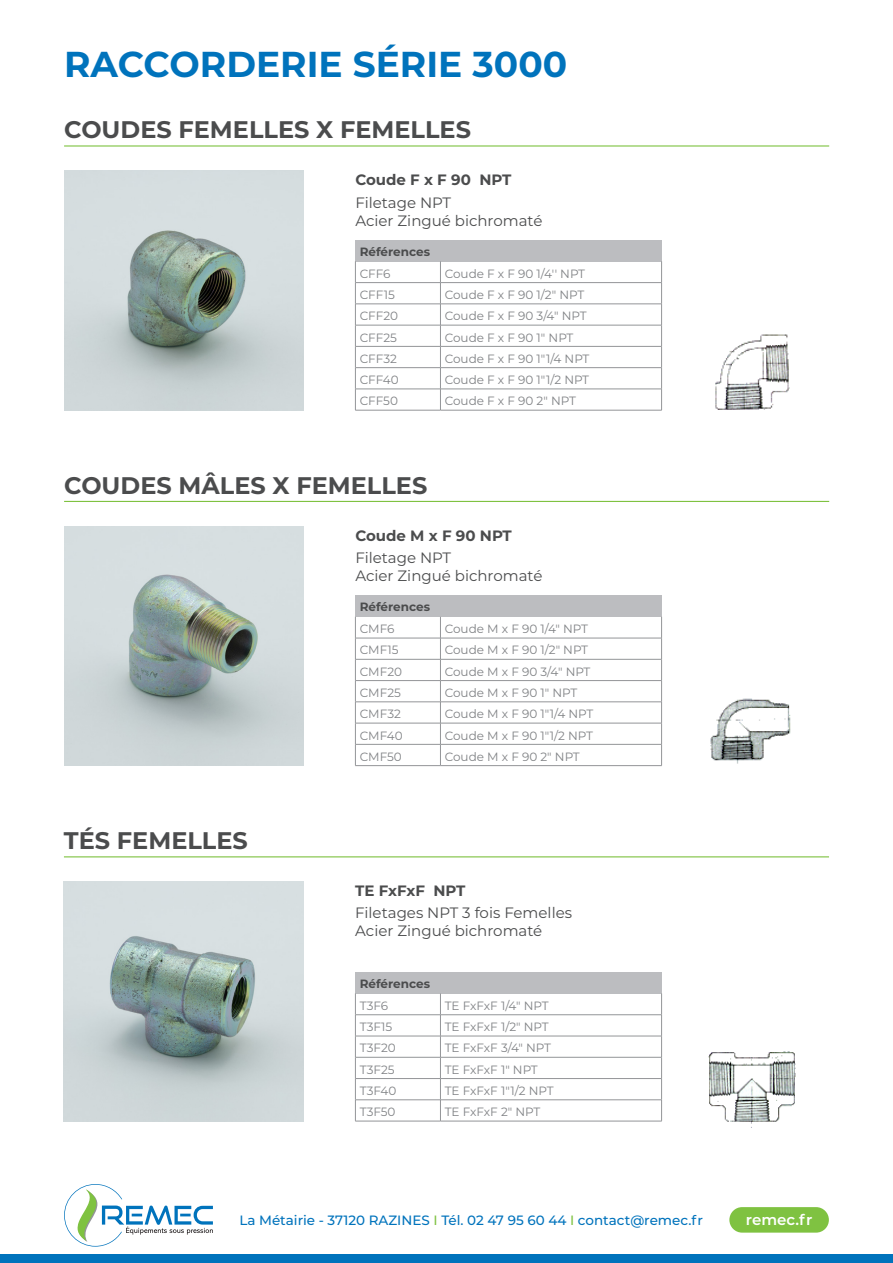
<style>
.page{position:relative;width:893px;height:1263px;background:#fff}
.page>*{position:absolute;margin:0;border:0;box-sizing:border-box;transform-origin:0 0}
.t1{font:700 36px "Montserrat";color:#0073bc}
.t2{font:700 24px "Montserrat";color:#4b4c4d}
.t3{font:15px "Montserrat";color:#4b4c4d}
.t4{font:700 15px "Montserrat";color:#4b4c4d}
.t5{font:600 15px "Montserrat";color:#fff}
.t6{font:500 13.5px "Montserrat";color:#0073bc}
.t7{font:12px "Montserrat";color:#808285}
.t8{font:700 12px "Montserrat";color:#4b4c4d}
.s1{color:#7fc241}
</style>
<div class="page">
<svg style="left:64px;top:1184px;width:149px;height:62px"></svg>
<div style="left:729px;top:1207px;width:100px;height:25px;background:#7fc241;border-radius:13px"></div>
<div style="left:0;top:1254px;width:893px;height:9px;background:#0073bc"></div>
<hr style="left:64px;top:145px;width:765px;height:2px;background:#7fc241">
<img style="left:64px;top:171px;width:240px;height:239px">
<img style="left:715px;top:334px;width:75px;height:76px">
<hr style="left:64px;top:856px;width:765px;height:1px;background:#7fc241">
<img style="left:64px;top:882px;width:239px;height:239px">
<div style="left:355px;top:972px;width:307px;height:21px;background:#bcbdc0"></div>
<hr style="left:355px;top:1014px;width:85px;height:1px;background:#939598">
<hr style="left:440px;top:1014px;width:222px;height:1px;background:#939598">
<hr style="left:355px;top:1036px;width:85px;height:1px;background:#939598">
<hr style="left:440px;top:1036px;width:222px;height:1px;background:#939598">
<hr style="left:355px;top:1057px;width:85px;height:1px;background:#939598">
<hr style="left:440px;top:1057px;width:222px;height:1px;background:#939598">
<hr style="left:355px;top:1078px;width:85px;height:1px;background:#939598">
<hr style="left:440px;top:1078px;width:222px;height:1px;background:#939598">
<hr style="left:355px;top:1099px;width:85px;height:1px;background:#939598">
<svg style="left:355px;top:993px;width:1px;height:128px"></svg>
<hr style="left:440px;top:1099px;width:222px;height:1px;background:#939598">
<svg style="left:440px;top:993px;width:1px;height:128px"></svg>
<svg style="left:661px;top:993px;width:1px;height:128px"></svg>
<hr style="left:355px;top:1121px;width:85px;height:1px;background:#939598">
<hr style="left:440px;top:1121px;width:222px;height:1px;background:#939598">
<div style="left:355px;top:240px;width:307px;height:21px;background:#bcbdc0"></div>
<hr style="left:355px;top:282px;width:85px;height:1px;background:#939598">
<hr style="left:440px;top:282px;width:222px;height:1px;background:#939598">
<hr style="left:355px;top:304px;width:85px;height:1px;background:#939598">
<hr style="left:440px;top:304px;width:222px;height:1px;background:#939598">
<hr style="left:355px;top:325px;width:85px;height:1px;background:#939598">
<hr style="left:440px;top:325px;width:222px;height:1px;background:#939598">
<hr style="left:355px;top:346px;width:85px;height:1px;background:#939598">
<hr style="left:440px;top:346px;width:222px;height:1px;background:#939598">
<hr style="left:355px;top:367px;width:85px;height:1px;background:#939598">
<hr style="left:440px;top:367px;width:222px;height:1px;background:#939598">
<hr style="left:355px;top:389px;width:85px;height:1px;background:#939598">
<svg style="left:355px;top:261px;width:1px;height:149px"></svg>
<hr style="left:440px;top:389px;width:222px;height:1px;background:#939598">
<svg style="left:440px;top:261px;width:1px;height:149px"></svg>
<svg style="left:661px;top:261px;width:1px;height:149px"></svg>
<hr style="left:355px;top:410px;width:85px;height:1px;background:#939598">
<hr style="left:440px;top:410px;width:222px;height:1px;background:#939598">
<div style="left:355px;top:595px;width:307px;height:22px;background:#bcbdc0"></div>
<hr style="left:355px;top:638px;width:85px;height:1px;background:#939598">
<hr style="left:440px;top:638px;width:222px;height:1px;background:#939598">
<hr style="left:355px;top:659px;width:85px;height:1px;background:#939598">
<hr style="left:440px;top:659px;width:222px;height:1px;background:#939598">
<hr style="left:355px;top:680px;width:85px;height:1px;background:#939598">
<hr style="left:440px;top:680px;width:222px;height:1px;background:#939598">
<hr style="left:355px;top:701px;width:85px;height:1px;background:#939598">
<hr style="left:440px;top:701px;width:222px;height:1px;background:#939598">
<hr style="left:355px;top:723px;width:85px;height:1px;background:#939598">
<hr style="left:440px;top:723px;width:222px;height:1px;background:#939598">
<hr style="left:355px;top:744px;width:85px;height:1px;background:#939598">
<svg style="left:355px;top:617px;width:1px;height:148px"></svg>
<hr style="left:440px;top:744px;width:222px;height:1px;background:#939598">
<svg style="left:440px;top:617px;width:1px;height:148px"></svg>
<svg style="left:661px;top:617px;width:1px;height:148px"></svg>
<hr style="left:355px;top:765px;width:85px;height:1px;background:#939598">
<hr style="left:440px;top:765px;width:222px;height:1px;background:#939598">
<img style="left:708px;top:1051px;width:88px;height:77px">
<hr style="left:64px;top:501px;width:765px;height:1px;background:#7fc241">
<img style="left:64px;top:526px;width:240px;height:240px">
<img style="left:710px;top:698px;width:81px;height:66px">
<p class="t1" style="left:64px;top:39px;width:505px">RACCORDERIE SÉRIE 3000</p>
<p class="t2" style="left:64px;top:112px;width:408px">COUDES FEMELLES X FEMELLES</p>
<p class="t4" style="left:355px;top:169px;width:157px">Coude F x F 90 NPT</p>
<p class="t3" style="left:355px;top:192px;width:97px">Filetage NPT</p>
<p class="t3" style="left:355px;top:210px;width:189px">Acier Zingué bichromaté</p>
<p class="t8" style="left:360px;top:243px;width:72px">Références</p>
<p class="t7" style="left:360px;top:265px;width:32px">CFF6</p>
<p class="t7" style="left:445px;top:265px;width:142px">Coude F x F 90 1/4'' NPT</p>
<p class="t7" style="left:360px;top:287px;width:37px">CFF15</p>
<p class="t7" style="left:445px;top:287px;width:141px">Coude F x F 90 1/2" NPT</p>
<p class="t7" style="left:360px;top:308px;width:40px">CFF20</p>
<p class="t7" style="left:445px;top:308px;width:143px">Coude F x F 90 3/4" NPT</p>
<p class="t7" style="left:360px;top:329px;width:39px">CFF25</p>
<p class="t7" style="left:445px;top:329px;width:130px">Coude F x F 90 1" NPT</p>
<p class="t7" style="left:360px;top:350px;width:39px">CFF32</p>
<p class="t7" style="left:445px;top:350px;width:146px">Coude F x F 90 1"1/4 NPT</p>
<p class="t7" style="left:360px;top:372px;width:41px">CFF40</p>
<p class="t7" style="left:445px;top:372px;width:146px">Coude F x F 90 1"1/2 NPT</p>
<p class="t7" style="left:360px;top:393px;width:40px">CFF50</p>
<p class="t7" style="left:445px;top:393px;width:133px">Coude F x F 90 2" NPT</p>
<p class="t2" style="left:64px;top:468px;width:365px">COUDES MÂLES X FEMELLES</p>
<p class="t4" style="left:355px;top:525px;width:158px">Coude M x F 90 NPT</p>
<p class="t3" style="left:355px;top:547px;width:97px">Filetage NPT</p>
<p class="t3" style="left:355px;top:565px;width:189px">Acier Zingué bichromaté</p>
<p class="t2" style="left:64px;top:823px;width:185px">TÉS FEMELLES</p>
<p class="t8" style="left:360px;top:598px;width:72px">Références</p>
<p class="t7" style="left:360px;top:621px;width:36px">CMF6</p>
<p class="t7" style="left:445px;top:621px;width:145px">Coude M x F 90 1/4" NPT</p>
<p class="t7" style="left:360px;top:642px;width:40px">CMF15</p>
<p class="t7" style="left:445px;top:642px;width:145px">Coude M x F 90 1/2" NPT</p>
<p class="t7" style="left:360px;top:663px;width:44px">CMF20</p>
<p class="t7" style="left:445px;top:663px;width:147px">Coude M x F 90 3/4" NPT</p>
<p class="t7" style="left:360px;top:684px;width:43px">CMF25</p>
<p class="t7" style="left:445px;top:684px;width:134px">Coude M x F 90 1" NPT</p>
<p class="t7" style="left:360px;top:706px;width:43px">CMF32</p>
<p class="t7" style="left:445px;top:706px;width:150px">Coude M x F 90 1"1/4 NPT</p>
<p class="t7" style="left:360px;top:727px;width:44px">CMF40</p>
<p class="t7" style="left:445px;top:727px;width:150px">Coude M x F 90 1"1/2 NPT</p>
<p class="t7" style="left:360px;top:748px;width:44px">CMF50</p>
<p class="t7" style="left:445px;top:748px;width:137px">Coude M x F 90 2" NPT</p>
<p class="t4" style="left:355px;top:880px;width:112px">TE FxFxF NPT</p>
<p class="t3" style="left:355px;top:903px;width:218px">Filetages NPT 3 fois Femelles</p>
<p class="t3" style="left:355px;top:921px;width:189px">Acier Zingué bichromaté</p>
<p class="t8" style="left:360px;top:975px;width:72px">Références</p>
<p class="t7" style="left:360px;top:997px;width:30px">T3F6</p>
<p class="t7" style="left:445px;top:997px;width:105px">TE FxFxF 1/4" NPT</p>
<p class="t7" style="left:360px;top:1019px;width:34px">T3F15</p>
<p class="t7" style="left:445px;top:1019px;width:105px">TE FxFxF 1/2" NPT</p>
<p class="t7" style="left:360px;top:1040px;width:38px">T3F20</p>
<p class="t7" style="left:445px;top:1040px;width:108px">TE FxFxF 3/4" NPT</p>
<p class="t7" style="left:360px;top:1061px;width:36px">T3F25</p>
<p class="t7" style="left:445px;top:1061px;width:95px">TE FxFxF 1" NPT</p>
<p class="t7" style="left:360px;top:1082px;width:38px">T3F40</p>
<p class="t7" style="left:445px;top:1082px;width:110px">TE FxFxF 1"1/2 NPT</p>
<p class="t7" style="left:360px;top:1104px;width:37px">T3F50</p>
<p class="t7" style="left:445px;top:1104px;width:97px">TE FxFxF 2" NPT</p>
<p class="t6" style="left:239px;top:1210px;width:465px">La Métairie - 37120 RAZINES <span class="s1">I</span> Tél. 02 47 95 60 44 <span class="s1">I</span> contact@remec.fr</p>
<p class="t5" style="left:746px;top:1209px;width:68px">remec.fr</p>
</div>
